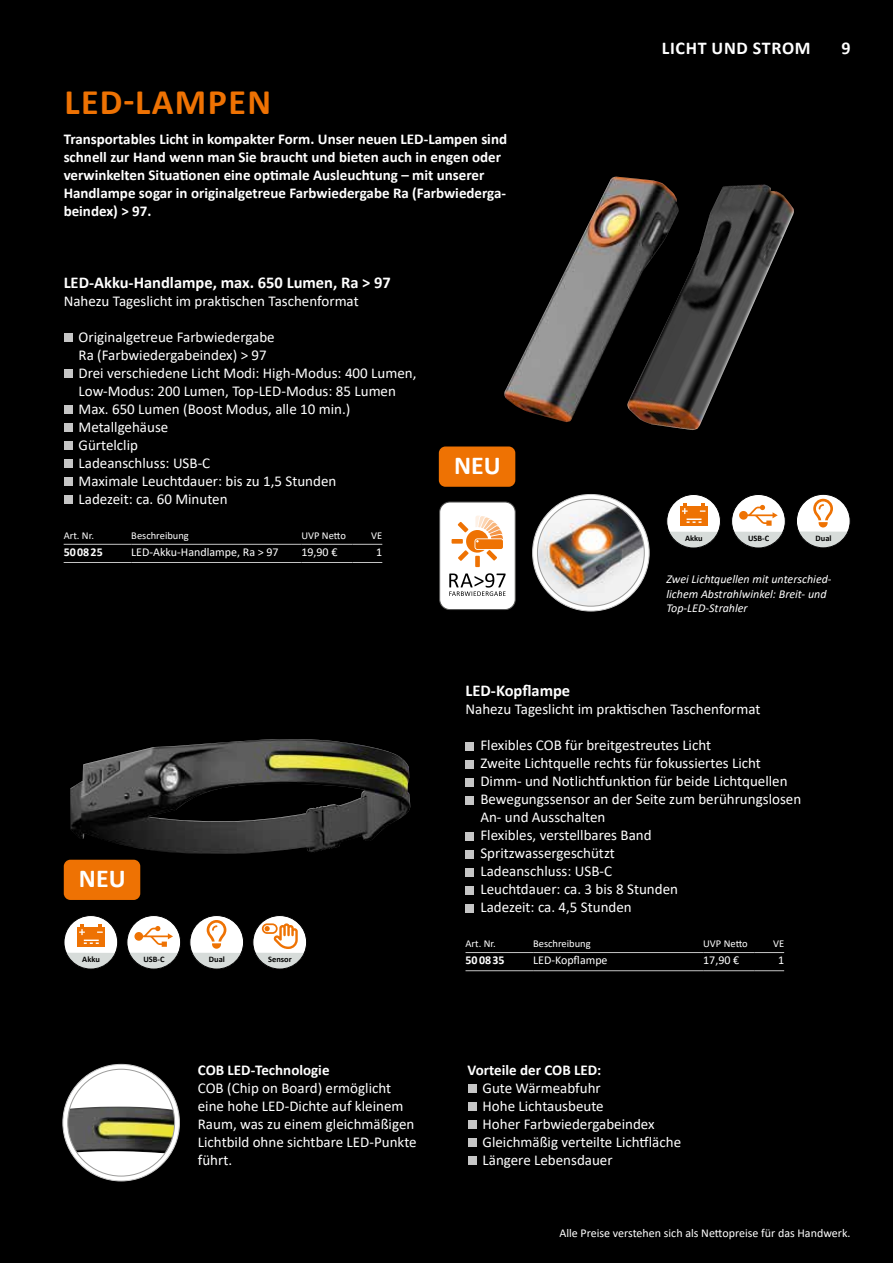
<style>
.page{position:relative;width:893px;height:1263px;background:#000}
.page>*{position:absolute;margin:0;border:0;box-sizing:border-box;transform-origin:0 0}
.t1{font:700 36px "Calibri";letter-spacing:.04em;color:#ee7203}
.t2{font:700 25.95px "Calibri";color:#fff}
.t3{font:700 18px "Calibri";letter-spacing:.04em;color:#fff}
.t4{font:700 16.5px "Calibri";color:#fff}
.t5{font:15px/18px "Calibri";color:#fff}
.t6{font:700 15px/18px "Calibri";color:#fff}
.t7{font:12px "Calibri";color:#fff}
.t8{font:italic 12px/14.4px "Calibri";color:#fff}
.t9{font:700 12px "Calibri";color:#fff}
.t10{font:10.5px "Calibri";color:#fff}
.t11{font:700 8.4px "Calibri";color:#000}
</style>
<div class="page">
<div style="left:64px;top:333px;width:9px;height:9px;background:#c6c6c6"></div>
<div style="left:64px;top:369px;width:9px;height:9px;background:#c6c6c6"></div>
<div style="left:64px;top:405px;width:9px;height:9px;background:#c6c6c6"></div>
<div style="left:64px;top:423px;width:9px;height:9px;background:#c6c6c6"></div>
<div style="left:64px;top:441px;width:9px;height:9px;background:#c6c6c6"></div>
<div style="left:64px;top:459px;width:9px;height:9px;background:#c6c6c6"></div>
<div style="left:64px;top:477px;width:9px;height:9px;background:#c6c6c6"></div>
<div style="left:64px;top:495px;width:9px;height:9px;background:#c6c6c6"></div>
<hr style="left:64px;top:562px;width:67px;height:1px;background:#c6c6c6">
<hr style="left:131px;top:562px;width:170px;height:1px;background:#c6c6c6">
<hr style="left:301px;top:562px;width:51px;height:1px;background:#c6c6c6">
<hr style="left:352px;top:562px;width:30px;height:1px;background:#c6c6c6">
<hr style="left:64px;top:544px;width:67px;height:1px;background:#c6c6c6">
<hr style="left:131px;top:544px;width:170px;height:1px;background:#c6c6c6">
<hr style="left:301px;top:544px;width:51px;height:1px;background:#c6c6c6">
<hr style="left:352px;top:544px;width:30px;height:1px;background:#c6c6c6">
<img style="left:504px;top:177px;width:161px;height:245px">
<img style="left:627px;top:185px;width:167px;height:245px">
<img style="left:70px;top:739px;width:340px;height:115px">
<div style="left:440px;top:502px;width:75px;height:107px;background:#fff;border-radius:10px"></div>
<div style="left:439px;top:502px;width:76px;height:108px;border:1px solid #575756;border-radius:10px"></div>
<svg style="left:449px;top:573px;width:57px;height:23px"></svg>
<div style="left:475px;top:556px;width:5px;height:11px;background:#ee7203"></div>
<div style="left:452px;top:539px;width:11px;height:5px;background:#ee7203"></div>
<svg style="left:458px;top:516px;width:45px;height:45px"></svg>
<div style="left:667px;top:494px;width:53px;height:54px;background:#fff;border-radius:50%"></div>
<svg style="left:669px;top:532px;width:49px;height:16px"></svg>
<div style="left:666px;top:494px;width:55px;height:54px;border:1px solid #000;border-radius:50%"></div>
<div style="left:680px;top:506px;width:27px;height:20px;background:#ee7203"></div>
<svg style="left:682px;top:503px;width:24px;height:20px"></svg>
<div style="left:796px;top:494px;width:54px;height:54px;background:#fff;border-radius:50%"></div>
<svg style="left:798px;top:531px;width:50px;height:17px"></svg>
<div style="left:796px;top:494px;width:54px;height:54px;border:1px solid #000;border-radius:50%"></div>
<svg style="left:813px;top:499px;width:20px;height:28px"></svg>
<div style="left:64px;top:915px;width:54px;height:54px;background:#fff;border-radius:50%"></div>
<svg style="left:66px;top:953px;width:49px;height:16px"></svg>
<div style="left:64px;top:915px;width:54px;height:54px;border:1px solid #000;border-radius:50%"></div>
<div style="left:77px;top:927px;width:28px;height:20px;background:#ee7203"></div>
<svg style="left:79px;top:924px;width:24px;height:20px"></svg>
<div style="left:253px;top:915px;width:54px;height:54px;background:#fff;border-radius:50%"></div>
<svg style="left:255px;top:953px;width:49px;height:16px"></svg>
<div style="left:253px;top:915px;width:54px;height:54px;border:1px solid #000;border-radius:50%"></div>
<div style="left:127px;top:915px;width:54px;height:54px;background:#fff;border-radius:50%"></div>
<svg style="left:129px;top:953px;width:49px;height:16px"></svg>
<div style="left:127px;top:915px;width:54px;height:54px;border:1px solid #000;border-radius:50%"></div>
<svg style="left:134px;top:926px;width:39px;height:21px"></svg>
<div style="left:190px;top:915px;width:54px;height:54px;background:#fff;border-radius:50%"></div>
<svg style="left:192px;top:953px;width:49px;height:16px"></svg>
<div style="left:190px;top:915px;width:54px;height:54px;border:1px solid #000;border-radius:50%"></div>
<svg style="left:207px;top:920px;width:19px;height:29px"></svg>
<svg style="left:262px;top:923px;width:36px;height:26px"></svg>
<div style="left:732px;top:494px;width:53px;height:54px;background:#fff;border-radius:50%"></div>
<svg style="left:734px;top:532px;width:49px;height:16px"></svg>
<div style="left:731px;top:494px;width:55px;height:54px;border:1px solid #000;border-radius:50%"></div>
<svg style="left:739px;top:505px;width:39px;height:21px"></svg>
<div style="left:439px;top:446px;width:76px;height:41px;background:#ee7203;border-radius:7px"></div>
<div style="left:64px;top:860px;width:76px;height:40px;background:#ee7203;border-radius:7px"></div>
<svg style="left:533px;top:494px;width:116px;height:117px;background:#eee"></svg>
<img style="left:537px;top:499px;width:107px;height:107px;border-radius:53px">
<div style="left:63px;top:1064px;width:116px;height:117px;background:#fff;border-radius:50%"></div>
<img style="left:68px;top:1106px;width:107px;height:47px">
<div style="left:468px;top:1084px;width:9px;height:9px;background:#c6c6c6"></div>
<div style="left:468px;top:1102px;width:9px;height:9px;background:#c6c6c6"></div>
<div style="left:468px;top:1120px;width:9px;height:9px;background:#c6c6c6"></div>
<div style="left:468px;top:1138px;width:9px;height:9px;background:#c6c6c6"></div>
<div style="left:468px;top:1156px;width:9px;height:9px;background:#c6c6c6"></div>
<div style="left:465px;top:741px;width:9px;height:9px;background:#c6c6c6"></div>
<div style="left:465px;top:759px;width:9px;height:9px;background:#c6c6c6"></div>
<div style="left:465px;top:777px;width:9px;height:9px;background:#c6c6c6"></div>
<div style="left:465px;top:795px;width:9px;height:9px;background:#c6c6c6"></div>
<div style="left:465px;top:831px;width:9px;height:9px;background:#c6c6c6"></div>
<div style="left:465px;top:849px;width:9px;height:9px;background:#c6c6c6"></div>
<div style="left:465px;top:867px;width:9px;height:9px;background:#c6c6c6"></div>
<div style="left:465px;top:885px;width:9px;height:9px;background:#c6c6c6"></div>
<div style="left:465px;top:903px;width:9px;height:9px;background:#c6c6c6"></div>
<hr style="left:465px;top:970px;width:68px;height:1px;background:#c6c6c6">
<hr style="left:533px;top:970px;width:170px;height:1px;background:#c6c6c6">
<hr style="left:703px;top:970px;width:51px;height:1px;background:#c6c6c6">
<hr style="left:754px;top:970px;width:30px;height:1px;background:#c6c6c6">
<hr style="left:465px;top:952px;width:68px;height:1px;background:#c6c6c6">
<hr style="left:533px;top:952px;width:170px;height:1px;background:#c6c6c6">
<hr style="left:703px;top:952px;width:51px;height:1px;background:#c6c6c6">
<hr style="left:754px;top:952px;width:30px;height:1px;background:#c6c6c6">
<h1 class="t1" style="left:64px;top:77px;width:208px">LED-LAMPEN</h1>
<p class="t6" style="left:64px;top:130px;width:445px">Transportables Licht in kompakter Form. Unser neuen LED-Lampen sind schnell zur Hand wenn man Sie braucht und bieten auch in engen oder verwinkelten Situationen eine optimale Ausleuchtung – mit unserer Handlampe sogar in originalgetreue Farbwiedergabe Ra (Farbwiederga&shy;beindex) &gt; 97.</p>
<p class="t4" style="left:64px;top:271px;width:329px">LED-Akku-Handlampe, max. 650 Lumen, Ra &gt; 97</p>
<p class="t5" style="left:64px;top:292px;width:297px">Nahezu Tageslicht im praktischen Taschenformat</p>
<p class="t5" style="left:79px;top:328px;width:339px">Originalgetreue Farbwiedergabe<br>Ra (Farbwiedergabeindex) &gt; 97<br>Drei verschiedene Licht Modi: High-Modus: 400 Lumen,<br>Low-Modus: 200 Lumen, Top-LED-Modus: 85 Lumen<br>Max. 650 Lumen (Boost Modus, alle 10 min.)<br>Metallgehäuse<br>Gürtelclip<br>Ladeanschluss: USB-C<br>Maximale Leuchtdauer: bis zu 1,5 Stunden<br>Ladezeit: ca. 60 Minuten</p>
<p class="t10" style="left:64px;top:528px;width:32px">Art. Nr.</p>
<p class="t10" style="left:131px;top:528px;width:59px">Beschreibung</p>
<p class="t10" style="left:301px;top:528px;width:46px">UVP Netto</p>
<p class="t10" style="left:371px;top:528px;width:13px">VE</p>
<p class="t9" style="left:64px;top:543px;width:41px">500825</p>
<p class="t7" style="left:131px;top:543px;width:149px">LED-Akku-Handlampe, Ra &gt; 97</p>
<p class="t7" style="left:301px;top:543px;width:38px">19,90 €</p>
<p class="t7" style="left:376px;top:543px;width:8px">1</p>
<h2 class="t2" style="left:454px;top:447px;width:48px">NEU</h2>
<p class="t3" style="left:662px;top:35px;width:150px">LICHT UND STROM</p>
<p class="t3" style="left:841px;top:35px;width:11px">9</p>
<p class="t11" style="left:685px;top:532px;width:19px">Akku</p>
<p class="t11" style="left:815px;top:532px;width:18px">Dual</p>
<p class="t11" style="left:748px;top:532px;width:23px">USB-C</p>
<p class="t8" style="left:666px;top:572px;width:167px">Zwei Lichtquellen mit unterschied&shy;lichem Abstrahlwinkel: Breit- und<br>Top-LED-Strahler</p>
<h2 class="t2" style="left:79px;top:860px;width:48px">NEU</h2>
<p class="t11" style="left:82px;top:953px;width:19px">Akku</p>
<p class="t11" style="left:143px;top:953px;width:23px">USB-C</p>
<p class="t11" style="left:209px;top:953px;width:18px">Dual</p>
<p class="t11" style="left:268px;top:953px;width:25px">Sensor</p>
<p class="t4" style="left:465px;top:679px;width:106px">LED-Kopflampe</p>
<p class="t5" style="left:465px;top:700px;width:297px">Nahezu Tageslicht im praktischen Taschenformat</p>
<p class="t5" style="left:480px;top:736px;width:322px">Flexibles COB für breitgestreutes Licht<br>Zweite Lichtquelle rechts für fokussiertes Licht Dimm- und Notlichtfunktion für beide Lichtquellen Bewegungssensor an der Seite zum berührungslosen An- und Ausschalten<br>Flexibles, verstellbares Band<br>Spritzwassergeschützt<br>Ladeanschluss: USB-C<br>Leuchtdauer: ca. 3 bis 8 Stunden<br>Ladezeit: ca. 4,5 Stunden</p>
<p class="t10" style="left:465px;top:937px;width:32px">Art. Nr.</p>
<p class="t10" style="left:533px;top:937px;width:59px">Beschreibung</p>
<p class="t10" style="left:703px;top:937px;width:46px">UVP Netto</p>
<p class="t10" style="left:773px;top:937px;width:13px">VE</p>
<p class="t9" style="left:465px;top:951px;width:41px">500835</p>
<p class="t7" style="left:533px;top:952px;width:76px">LED-Kopflampe</p>
<p class="t7" style="left:703px;top:952px;width:38px">17,90 €</p>
<p class="t7" style="left:778px;top:952px;width:8px">1</p>
<p class="t6" style="left:198px;top:1061px;width:133px">COB LED-Technologie</p>
<p class="t5" style="left:198px;top:1079px;width:220px">COB (Chip on Board) ermöglicht eine hohe LED-Dichte auf kleinem<br>Raum, was zu einem gleichmäßigen<br>Lichtbild ohne sichtbare LED-Punkte führt.</p>
<p class="t6" style="left:468px;top:1061px;width:135px">Vorteile der COB LED:</p>
<p class="t5" style="left:482px;top:1079px;width:200px">Gute Wärmeabfuhr<br>Hohe Lichtausbeute<br>Hoher Farbwiedergabeindex<br>Gleichmäßig verteilte Lichtfläche<br>Längere Lebensdauer</p>
<p class="t7" style="left:559px;top:1225px;width:293px">Alle Preise verstehen sich als Nettopreise für das Handwerk.</p>
</div>
